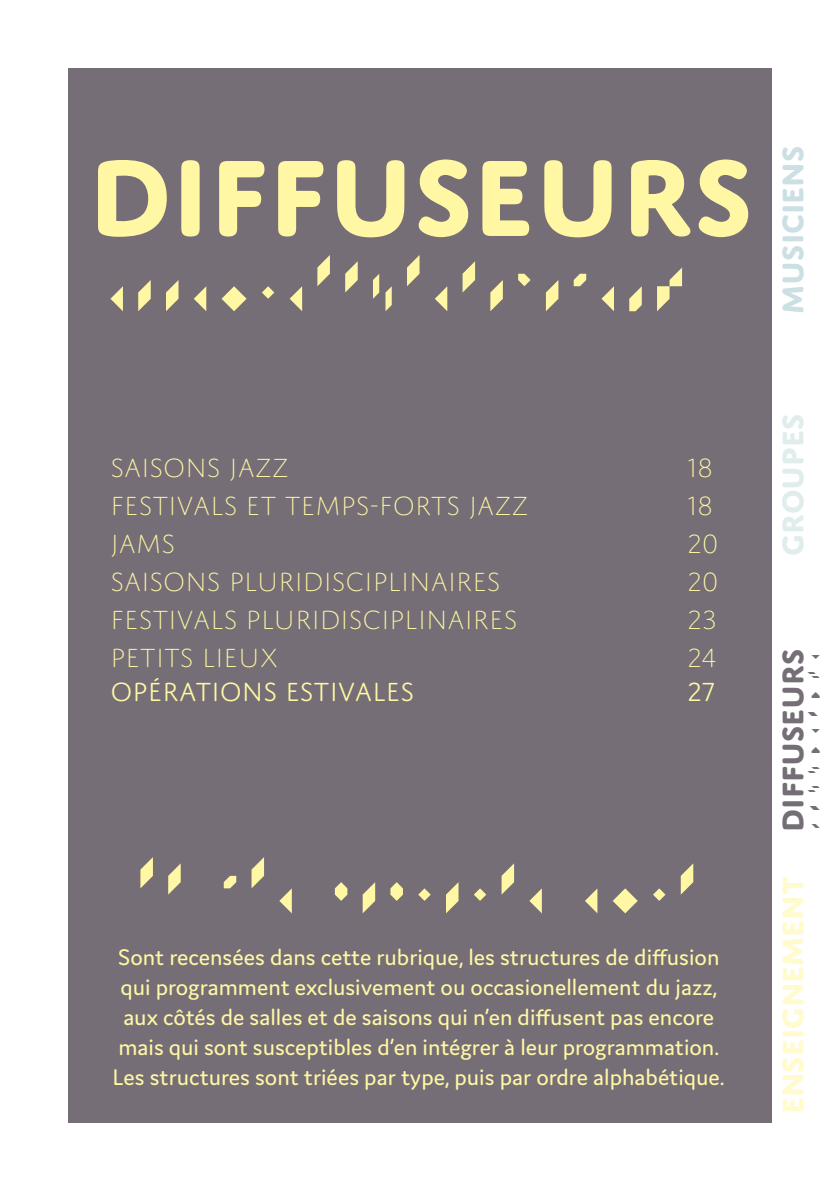
<style>
.page{position:relative;width:840px;height:1191px;background:#fff}
.page>*{position:absolute;margin:0;border:0;box-sizing:border-box;transform-origin:0 0}
.t1{font:700 116px "Domus Titling";color:#fff7a3}
.t2{font:50px "zuptype SIM";letter-spacing:.18em;color:#fff7a3}
.t3{font:700 32px "Domus Titling";color:#fffbcd}
.t4{font:700 32px "Domus Titling";color:#756e76}
.t5{font:700 32px "Domus Titling";color:#cce0e4}
.t6{font:700 32px "Domus Titling";color:#e0edec}
.t7{font:200 28px "Domus Titling";color:#fff7a3}
.t8{font:300 28px "Domus Titling";color:#fff7a3}
.t9{font:24px/30px "Domus";color:#fff7a3;text-align:center}
.t10{font:16px "zuptype SIM";letter-spacing:.73em;color:#756e76}
</style>
<div class="page">
<div style="left:68px;top:68px;width:703px;height:1055px;background:#756e76"></div>
<h1 class="t1" style="left:88px;top:128px;width:665px">DIFFUSEURS</h1>
<h2 class="t2" style="left:110px;top:255px;width:579px">saisonsetfestivals58</h2>
<h3 class="t5" style="left:773px;top:313px;width:169px;rotate:-90deg">MUSICIENS</h3>
<p class="t7" style="left:110px;top:452px;width:180px">SAISONS JAZZ</p>
<p class="t7" style="left:686px;top:452px;width:28px">18</p>
<p class="t7" style="left:110px;top:490px;width:419px">FESTIVALS ET TEMPS-FORTS JAZZ</p>
<p class="t7" style="left:686px;top:490px;width:28px">18</p>
<p class="t7" style="left:110px;top:528px;width:66px">JAMS</p>
<p class="t7" style="left:686px;top:528px;width:33px">20</p>
<p class="t7" style="left:110px;top:566px;width:391px">SAISONS PLURIDISCIPLINAIRES</p>
<p class="t7" style="left:686px;top:566px;width:33px">20</p>
<p class="t7" style="left:110px;top:604px;width:408px">FESTIVALS PLURIDISCIPLINAIRES</p>
<p class="t7" style="left:686px;top:604px;width:31px">23</p>
<p class="t7" style="left:110px;top:642px;width:169px">PETITS LIEUX</p>
<p class="t7" style="left:686px;top:642px;width:32px">24</p>
<p class="t8" style="left:110px;top:676px;width:305px">OPÉRATIONS ESTIVALES</p>
<p class="t8" style="left:686px;top:676px;width:30px">27</p>
<h2 class="t2" style="left:140px;top:857px;width:560px">et les gagnants sont</h2>
<p class="t9" style="left:113px;top:941px;width:613px">Sont recensées dans cette rubrique, les structures de diffusion qui programment exclusivement ou occasionellement du jazz, aux côtés de salles et de saisons qui n’en diffusent pas encore mais qui sont susceptibles d’en intégrer à leur programmation.<br>Les structures sont triées par type, puis par ordre alphabétique.</p>
<h3 class="t6" style="left:773px;top:556px;width:143px;rotate:-90deg">GROUPES</h3>
<h3 class="t4" style="left:773px;top:831px;width:185px;rotate:-90deg">DIFFUSEURS</h3>
<p class="t10" style="left:801px;top:827px;width:177px;rotate:-90deg">diffuseurs</p>
<h3 class="t3" style="left:773px;top:1114px;width:239px;rotate:-90deg">ENSEIGNEMENT</h3>
</div>
